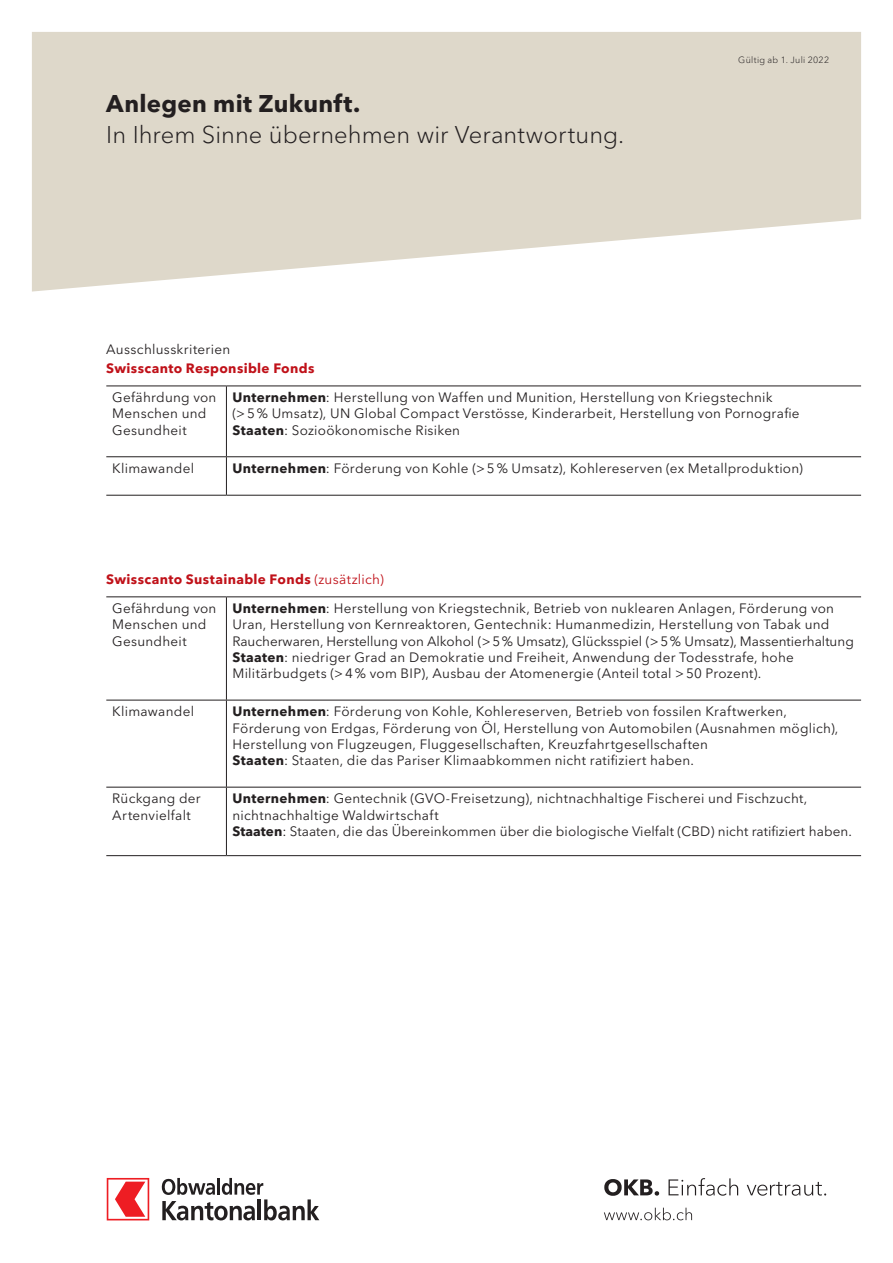
<style>
.page{position:relative;width:893px;height:1263px;background:#fff}
.page>*{position:absolute;margin:0;border:0;box-sizing:border-box;transform-origin:0 0}
.t1{font:300 24px "Avenir Next LT Pro";color:#231f20}
.t2{font:700 24px "Avenir Next LT Pro";letter-spacing:.01em;color:#231f20}
.t3{font:13.5px/16.2px "Avenir Next LT Pro";letter-spacing:.02em;color:#231f20}
.t4{font:700 13.5px "Avenir Next LT Pro";letter-spacing:.025em;color:#c01119}
.t5{font:300 9px "Avenir Next LT Pro";letter-spacing:.035em;color:#231f20}
.s1{font-weight:700}
.s2{font-weight:400}
</style>
<div class="page">
<svg style="left:604px;top:1179px;width:55px;height:17px"></svg>
<svg style="left:668px;top:1178px;width:70px;height:18px"></svg>
<svg style="left:747px;top:1182px;width:79px;height:14px"></svg>
<svg style="left:604px;top:1208px;width:88px;height:12px"></svg>
<svg style="left:107px;top:1178px;width:42px;height:42px"></svg>
<svg style="left:162px;top:1178px;width:157px;height:42px"></svg>
<svg style="left:32px;top:32px;width:829px;height:260px;background:#e2ddd1"></svg>
<hr style="left:106px;top:386px;width:120px;height:1px;background:#231f20">
<hr style="left:226px;top:386px;width:635px;height:1px;background:#231f20">
<hr style="left:226px;top:386px;width:1px;height:70px;background:#231f20">
<hr style="left:106px;top:456px;width:120px;height:1px;background:#231f20">
<hr style="left:226px;top:456px;width:635px;height:1px;background:#231f20">
<hr style="left:226px;top:457px;width:1px;height:38px;background:#231f20">
<hr style="left:106px;top:495px;width:120px;height:1px;background:#231f20">
<hr style="left:226px;top:495px;width:635px;height:1px;background:#231f20">
<hr style="left:106px;top:596px;width:120px;height:1px;background:#231f20">
<hr style="left:226px;top:596px;width:635px;height:1px;background:#231f20">
<hr style="left:226px;top:597px;width:1px;height:103px;background:#231f20">
<hr style="left:106px;top:700px;width:120px;height:1px;background:#231f20">
<hr style="left:226px;top:700px;width:635px;height:1px;background:#231f20">
<hr style="left:226px;top:700px;width:1px;height:87px;background:#231f20">
<hr style="left:106px;top:787px;width:120px;height:1px;background:#231f20">
<hr style="left:226px;top:787px;width:635px;height:1px;background:#231f20">
<hr style="left:226px;top:787px;width:1px;height:68px;background:#231f20">
<hr style="left:106px;top:855px;width:120px;height:1px;background:#231f20">
<hr style="left:226px;top:855px;width:635px;height:1px;background:#231f20">
<h1 class="t2" style="left:106px;top:89px;width:256px">Anlegen mit Zukunft.</h1>
<h1 class="t1" style="left:106px;top:121px;width:520px">In Ihrem Sinne übernehmen wir Verantwortung.</h1>
<p class="t3" style="left:106px;top:341px;width:125px">Ausschlusskriterien</p>
<p class="t4" style="left:106px;top:360px;width:210px">Swisscanto Responsible Fonds</p>
<p class="t5" style="left:738px;top:54px;width:92px">Gültig ab 1. Juli 2022</p>
<p class="t3" style="left:112px;top:389px;width:106px">Gefährdung von<br>Menschen und<br>Gesundheit</p>
<p class="t3" style="left:232px;top:389px;width:569px"><span class="s1">Unternehmen</span>: Herstellung von Waffen und Munition, Herstellung von Kriegstechnik<br>(&gt;5 % Umsatz), UN Global Compact Verstösse, Kinderarbeit, Herstellung von Pornografie<br><span class="s1">Staaten</span>: Sozioökonomische Risiken</p>
<p class="t3" style="left:112px;top:460px;width:83px">Klimawandel</p>
<p class="t3" style="left:232px;top:460px;width:572px"><span class="s1">Unternehmen</span>: Förderung von Kohle (&gt;5 % Umsatz), Kohlereserven (ex Metallproduktion)</p>
<p class="t4" style="left:106px;top:571px;width:279px">Swisscanto Sustainable Fonds <span class="s2">(zusätzlich)</span></p>
<p class="t3" style="left:112px;top:600px;width:106px">Gefährdung von<br>Menschen und<br>Gesundheit</p>
<p class="t3" style="left:232px;top:600px;width:623px"><span class="s1">Unternehmen</span>: Herstellung von Kriegstechnik, Betrieb von nuklearen Anlagen, Förderung von Uran, Herstellung von Kernreaktoren, Gentechnik: Humanmedizin, Herstellung von Tabak und Raucherwaren, Herstellung von Alkohol (&gt;5% Umsatz), Glücksspiel (&gt;5% Umsatz), Massentierhaltung <span class="s1">Staaten</span>: niedriger Grad an Demokratie und Freiheit, Anwendung der Todesstrafe, hohe Militärbudgets (&gt;4 % vom BIP), Ausbau der Atomenergie (Anteil total &gt;50 Prozent).</p>
<p class="t3" style="left:112px;top:703px;width:83px">Klimawandel</p>
<p class="t3" style="left:232px;top:703px;width:607px"><span class="s1">Unternehmen</span>: Förderung von Kohle, Kohlereserven, Betrieb von fossilen Kraftwerken, Förderung von Erdgas, Förderung von Öl, Herstellung von Automobilen (Ausnahmen möglich), Herstellung von Flugzeugen, Fluggesellschaften, Kreuzfahrtgesellschaften<br><span class="s1">Staaten</span>: Staaten, die das Pariser Klimaabkommen nicht ratifiziert haben.</p>
<p class="t3" style="left:112px;top:790px;width:90px">Rückgang der<br>Artenvielfalt</p>
<p class="t3" style="left:232px;top:790px;width:621px"><span class="s1">Unternehmen</span>: Gentechnik (GVO-Freisetzung), nichtnachhaltige Fischerei und Fischzucht, nichtnachhaltige Waldwirtschaft<br><span class="s1">Staaten</span>: Staaten, die das Übereinkommen über die biologische Vielfalt (CBD) nicht ratifiziert haben.</p>
</div>
